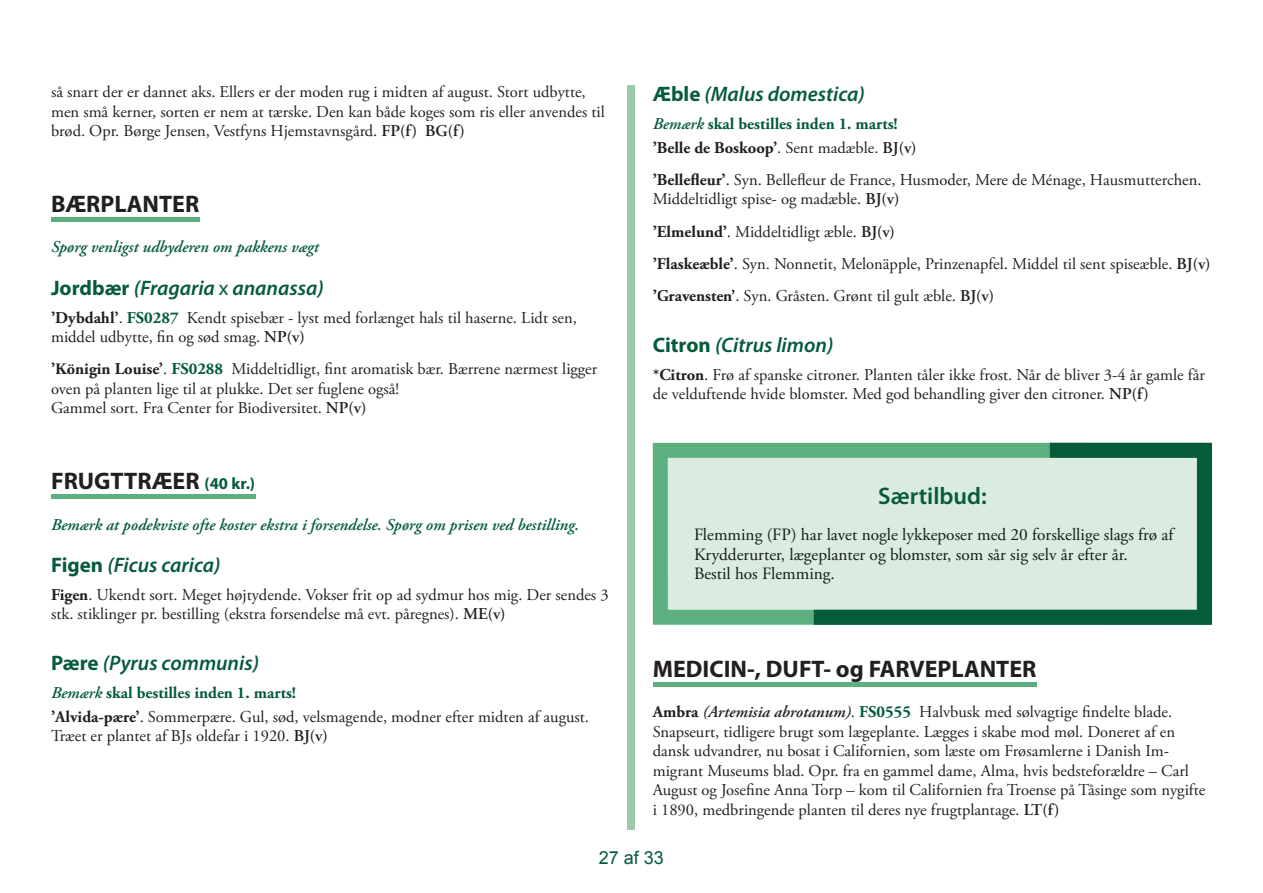
<style>
.page{position:relative;width:1263px;height:893px;background:#fff}
.page>*{position:absolute;margin:0;border:0;box-sizing:border-box;transform-origin:0 0}
.t1{font:700 24px "Myriad Pro";color:#231f20}
.t2{font:600 24px "Myriad Pro";color:#055b3a}
.t3{font:italic 600 21px "Myriad Pro";color:#055b3a}
.t4{font:18px "Arial";color:#055b3a}
.t5{font:17.25px/19.5px "Adobe Garamond Pro";color:#161b19}
.t6{font:16.5px/19.5px "Adobe Garamond Pro";color:#231f20}
.t7{font:italic 600 16.5px "Adobe Garamond Pro";color:#055b3a}
.t8{font:700 16.5px/23.7px "Adobe Garamond Pro";color:#055b3a}
.s1{font-weight:600}
.s2{font-weight:700;font-style:normal}
.s3{font-weight:400;font-style:normal}
.s4{font-weight:700}
.s5{font-weight:700;color:#055b3a}
.s6{font-size:16.5px;color:#055b3a}
.s7{font-weight:600;font-style:italic;color:#055b3a}
.s8{font-weight:600;font-style:italic}
.s9{color:#231f20}
.s10{font-weight:400;color:#231f20}
.s11{font-weight:600;color:#231f20}
</style>
<div class="page">
<div style="left:628px;top:85px;width:7px;height:744px;background:#9ccbac"></div>
<hr style="left:51px;top:217px;width:148px;height:4px;background:#5cb07f">
<div style="left:51px;top:494px;width:204px;height:5px;background:#5cb07f"></div>
<hr style="left:653px;top:682px;width:383px;height:4px;background:#5cb07f">
<svg style="left:653px;top:443px;width:161px;height:182px;fill:#daebdf"></svg>
<svg style="left:814px;top:443px;width:398px;height:182px;fill:#daebdf"></svg>
<p class="t6" style="left:51px;top:83px;width:555px">så snart der er dannet aks. Ellers er der moden rug i midten af august. Stort udbytte, men små kerner, sorten er nem at tærske. Den kan både koges som ris eller anvendes til brød. Opr. Børge Jensen, Vestfyns Hjemstavnsgård. <span class="s1">FP(f) BG(f)</span></p>
<h1 class="t1" style="left:51px;top:190px;width:150px">BÆRPLANTER</h1>
<p class="t7" style="left:51px;top:238px;width:269px">Spørg venligst udbyderen om pakkens vægt</p>
<p class="t3" style="left:51px;top:276px;width:274px"><span class="s2">Jordbær</span> (Fragaria <span class="s3">x</span> ananassa)</p>
<p class="t6" style="left:51px;top:308px;width:527px"><span class="s4">’Dybdahl’</span>. <span class="s5">FS0287</span> Kendt spisebær - lyst med forlænget hals til haserne. Lidt sen, middel udbytte, fin og sød smag. <span class="s1">NP(v)</span></p>
<p class="t6" style="left:51px;top:360px;width:548px"><span class="s4">’Königin Louise’</span>. <span class="s5">FS0288</span> Middeltidligt, fint aromatisk bær. Bærrene nærmest ligger oven på planten lige til at plukke. Det ser fuglene også!<br>Gammel sort. Fra Center for Biodiversitet. <span class="s1">NP(v)</span></p>
<h1 class="t1" style="left:51px;top:467px;width:206px">FRUGTTRÆER <span class="s6">(40 kr.)</span></h1>
<p class="t7" style="left:51px;top:515px;width:530px">Bemærk at podekviste ofte koster ekstra i forsendelse. Spørg om prisen ved bestilling.</p>
<p class="t3" style="left:51px;top:553px;width:171px"><span class="s2">Figen</span> (Ficus carica)</p>
<p class="t6" style="left:51px;top:585px;width:559px"><span class="s4">Figen</span>. Ukendt sort. Meget højtydende. Vokser frit op ad sydmur hos mig. Der sendes 3 stk. stiklinger pr. bestilling (ekstra forsendelse må evt. påregnes). <span class="s1">ME(v)</span></p>
<p class="t3" style="left:51px;top:652px;width:209px"><span class="s2">Pære</span> (Pyrus communis)</p>
<p class="t6" style="left:51px;top:682px;width:539px;line-height:23.7px"><span class="s7">Bemærk</span> <span class="s5">skal bestilles inden 1. marts!<br></span><span class="s4">’Alvida-pære’</span>. Sommerpære. Gul, sød, velsmagende, modner efter midten af august.</p>
<p class="t6" style="left:51px;top:727px;width:278px">Træet er plantet af BJs oldefar i 1920. <span class="s1">BJ(v)</span></p>
<p class="t3" style="left:653px;top:82px;width:214px"><span class="s2">Æble</span> (Malus domestica)</p>
<p class="t8" style="left:653px;top:112px;width:265px"><span class="s8">Bemærk</span> skal bestilles inden 1. marts! <span class="s9">’Belle de Boskoop’</span><span class="s10">. Sent madæble.</span> <span class="s11">BJ(v)</span></p>
<p class="t6" style="left:653px;top:170px;width:550px"><span class="s4">’Bellefleur’</span>. Syn. Bellefleur de France, Husmoder, Mere de Ménage, Hausmutterchen.<br>Middeltidligt spise- og madæble. <span class="s1">BJ(v)</span></p>
<p class="t6" style="left:653px;top:216px;width:559px;line-height:32.2px"><span class="s4">’Elmelund’</span>. Middeltidligt æble. <span class="s1">BJ(v)<br></span><span class="s4">’Flaskeæble’</span>. Syn. Nonnetit, Melonäpple, Prinzenapfel. Middel til sent spiseæble. <span class="s1">BJ(v) </span><span class="s4">’Gravensten’</span>. Syn. Gråsten. Grønt til gult æble. <span class="s1">BJ(v)</span></p>
<p class="t3" style="left:653px;top:333px;width:182px"><span class="s2">Citron</span> (Citrus limon)</p>
<p class="t6" style="left:653px;top:365px;width:554px"><span class="s4">*Citron</span>. Frø af spanske citroner. Planten tåler ikke frost. Når de bliver 3-4 år gamle får de velduftende hvide blomster. Med god behandling giver den citroner. <span class="s1">NP(f)</span></p>
<h1 class="t2" style="left:878px;top:482px;width:110px">Særtilbud:</h1>
<p class="t5" style="left:694px;top:526px;width:481px">Flemming (FP) har lavet nogle lykkeposer med 20 forskellige slags frø af<br>Krydderurter, lægeplanter og blomster, som sår sig selv år efter år.<br>Bestil hos Flemming.</p>
<h1 class="t1" style="left:653px;top:655px;width:385px">MEDICIN-, DUFT- og FARVEPLANTER</h1>
<p class="t6" style="left:653px;top:703px;width:554px"><span class="s4">Ambra</span> <span class="s8">(Artemisia abrotanum)</span>. <span class="s5">FS0555</span> Halvbusk med sølvagtige findelte blade.<br>Snapseurt, tidligere brugt som lægeplante. Lægges i skabe mod møl. Doneret af en dansk udvandrer, nu bosat i Californien, som læste om Frøsamlerne i Danish Im&shy;migrant Museums blad. Opr. fra en gammel dame, Alma, hvis bedsteforældre – Carl August og Josefine Anna Torp – kom til Californien fra Troense på Tåsinge som nygifte i 1890, medbringende planten til deres nye frugtplantage. <span class="s1">LT(f)</span></p>
<p class="t4" style="left:599px;top:846px;width:67px">27 af 33</p>
</div>
